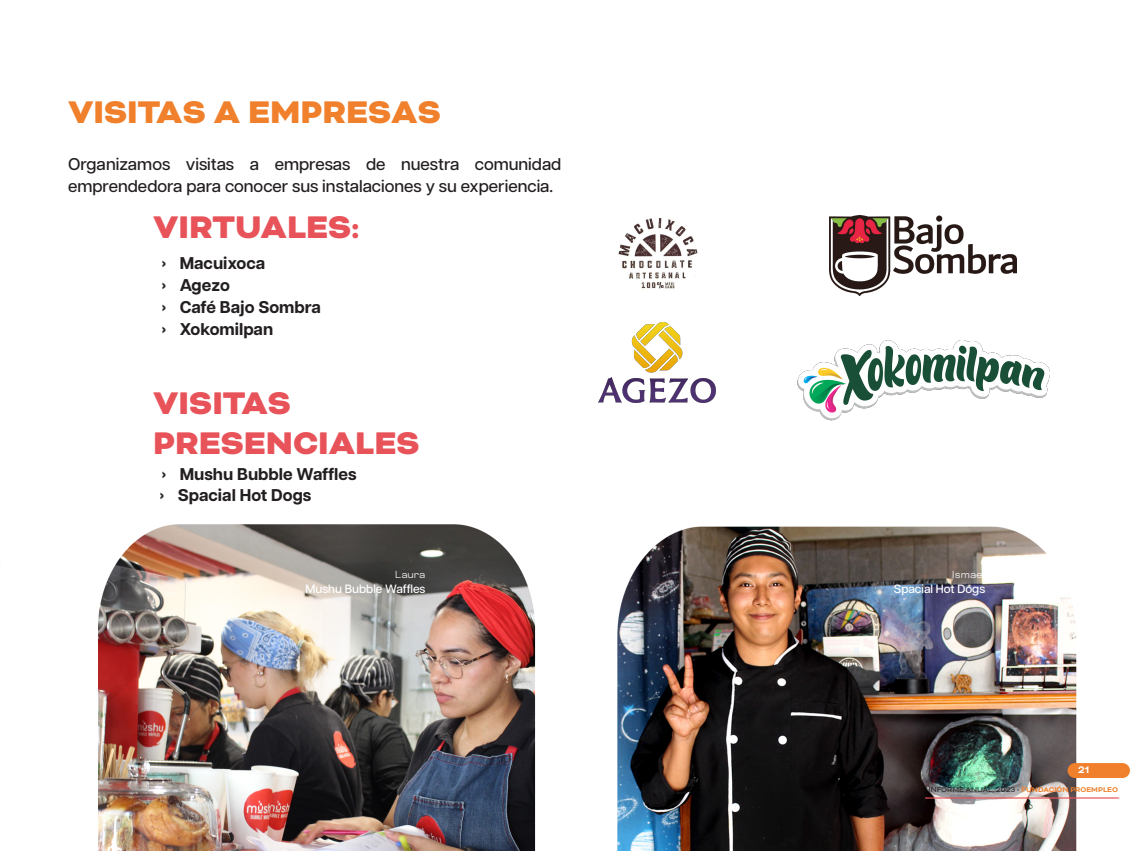
<style>
.page{position:relative;width:1146px;height:851px;background:#fff}
.page>*{position:absolute;margin:0;border:0;box-sizing:border-box;transform-origin:0 0}
.SUBTITULOS_CHIQUITOS_NARANJA{font:900 36px "Bicyclette";color:#e85259}
.SUBTITULOS_CHIQUITOS_NARANJA-2{font:900 36px "Bicyclette";color:#f0802b}
.PÁRRAFO_NORMAL_NEGRO{font:500 17px/22px "Articulat CF";color:#231f20}
.t1{font:700 17px "Articulat CF";color:#231f20}
.t2{font:500 12px "Articulat CF";color:#fff}
.t3{font:300 12px "Bicyclette";color:#fff}
.t4{font:700 11px "Bicyclette";color:#fff}
.t5{font:8px "Bicyclette";color:#231f20}
.s1{font-weight:700;color:#f0802b}
</style>
<div class="page">
<img style="left:618px;top:218px;width:79px;height:71px">
<img style="left:829px;top:215px;width:187px;height:80px">
<img style="left:598px;top:322px;width:117px;height:80px">
<img style="left:797px;top:340px;width:252px;height:80px">
<img style="left:617px;top:526px;width:500px;height:324px">
<img style="left:98px;top:524px;width:438px;height:326px">
<div style="left:1067px;top:763px;width:62px;height:14px;background:#f0802b;border-radius:7px"></div>
<svg style="left:925px;top:797px;width:193px;height:1px"></svg>
<p class="SUBTITULOS_CHIQUITOS_NARANJA-2" style="left:68px;top:91px;width:374px">VISITAS A EMPRESAS</p>
<p class="PÁRRAFO_NORMAL_NEGRO" style="left:68px;top:152px;width:494px">Organizamos visitas a empresas de nuestra comunidad emprendedora para conocer sus instalaciones y su experiencia.</p>
<p class="SUBTITULOS_CHIQUITOS_NARANJA" style="left:153px;top:205px;width:207px">VIRTUALES:</p>
<p class="t1" style="left:162px;top:250px;width:105px">› Macuixoca</p>
<p class="t1" style="left:162px;top:272px;width:70px">› Agezo</p>
<p class="t1" style="left:162px;top:294px;width:161px">› Café Bajo Sombra</p>
<p class="t1" style="left:162px;top:316px;width:113px">› Xokomilpan</p>
<p class="SUBTITULOS_CHIQUITOS_NARANJA" style="left:153px;top:381px;width:139px">VISITAS</p>
<p class="SUBTITULOS_CHIQUITOS_NARANJA" style="left:153px;top:421px;width:268px">PRESENCIALES</p>
<p class="t1" style="left:162px;top:461px;width:196px">› Mushu Bubble Waffles</p>
<p class="t1" style="left:160px;top:482px;width:153px">› Spacial Hot Dogs</p>
<p class="t3" style="left:395px;top:567px;width:32px">Laura</p>
<p class="t2" style="left:305px;top:579px;width:121px">Mushu Bubble Waffles</p>
<p class="t3" style="left:951px;top:567px;width:35px">Ismael</p>
<p class="t2" style="left:893px;top:579px;width:93px">Spacial Hot Dogs</p>
<p class="t4" style="left:1077px;top:763px;width:13px">21</p>
<p class="t5" style="left:928px;top:784px;width:191px">INFORME ANUAL, 2023 • <span class="s1">FUNDACIÓN PROEMPLEO</span></p>
</div>
